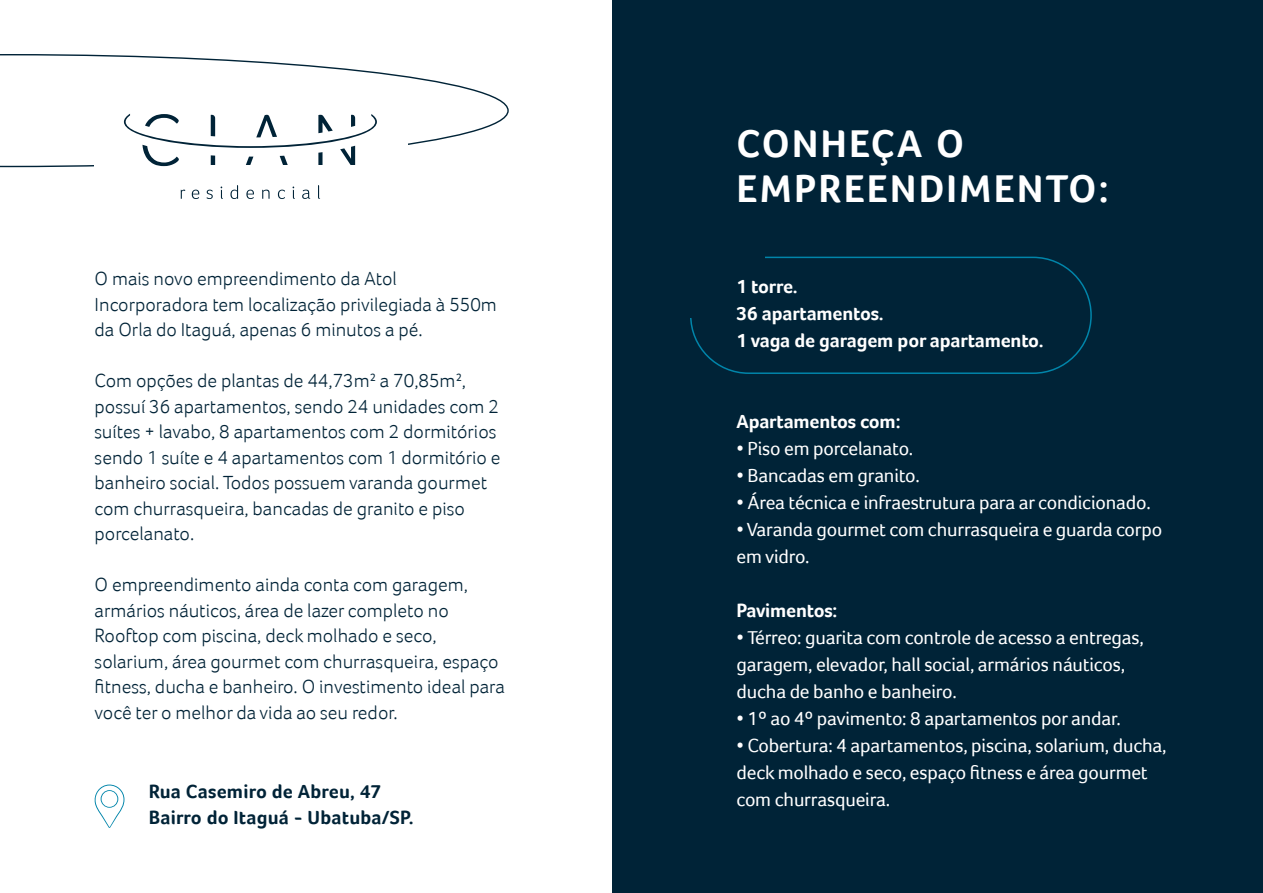
<style>
.page{position:relative;width:1263px;height:893px;background:#fff}
.page>*{position:absolute;margin:0;border:0;box-sizing:border-box;transform-origin:0 0}
.t1{font:700 39.75px/45px "Foco";letter-spacing:.06em;color:#fff}
.t2{font:300 19.5px/25.5px "Foco";color:#002337}
.t3{font:19.5px/27px "Foco";letter-spacing:-.01em;color:#fff}
.t4{font:700 19.5px/27px "Foco";letter-spacing:-.01em;color:#fff}
.t5{font:700 19.5px/25.5px "Foco";letter-spacing:.01em;color:#002337}
</style>
<div class="page">
<div style="left:612px;top:0;width:651px;height:893px;background:#002337"></div>
<div style="left:690px;top:257px;width:402px;height:117px;border:2px solid #0085aa;border-radius:58px"></div>
<div style="left:682px;top:252px;width:83px;height:66px;background:#002337"></div>
<svg style="left:0;top:54px;width:509px;height:113px"></svg>
<div style="left:95px;top:102px;width:313px;height:115px;background:#fff"></div>
<svg style="left:94px;top:784px;width:30px;height:44px"></svg>
<svg style="left:181px;top:190px;width:4px;height:9px"></svg>
<svg style="left:192px;top:190px;width:7px;height:9px"></svg>
<svg style="left:207px;top:190px;width:6px;height:9px"></svg>
<svg style="left:221px;top:187px;width:2px;height:12px"></svg>
<svg style="left:230px;top:185px;width:8px;height:14px"></svg>
<svg style="left:246px;top:190px;width:8px;height:9px"></svg>
<svg style="left:262px;top:190px;width:8px;height:9px"></svg>
<svg style="left:278px;top:190px;width:7px;height:9px"></svg>
<svg style="left:293px;top:187px;width:2px;height:12px"></svg>
<svg style="left:302px;top:190px;width:8px;height:9px"></svg>
<svg style="left:318px;top:185px;width:2px;height:14px"></svg>
<svg style="left:124px;top:114px;width:253px;height:52px"></svg>
<p class="t2" style="left:95px;top:266px;width:404px">O mais novo empreendimento da Atol<br>Incorporadora tem localização privilegiada à 550m da Orla do Itaguá, apenas 6 minutos a pé.</p>
<p class="t2" style="left:95px;top:368px;width:407px">Com opções de plantas de 44,73m² a 70,85m², possuí 36 apartamentos, sendo 24 unidades com 2 suítes + lavabo, 8 apartamentos com 2 dormitórios sendo 1 suíte e 4 apartamentos com 1 dormitório e banheiro social. Todos possuem varanda gourmet com churrasqueira, bancadas de granito e piso porcelanato.</p>
<p class="t2" style="left:95px;top:572px;width:412px">O empreendimento ainda conta com garagem, armários náuticos, área de lazer completo no Rooftop com piscina, deck molhado e seco, solarium, área gourmet com churrasqueira, espaço fitness, ducha e banheiro. O investimento ideal para você ter o melhor da vida ao seu redor.</p>
<p class="t5" style="left:149px;top:779px;width:266px">Rua Casemiro de Abreu, 47<br>Bairro do Itaguá - Ubatuba/SP.</p>
<h1 class="t1" style="left:736px;top:121px;width:373px">CONHEÇA O<br>EMPREENDIMENTO:</h1>
<p class="t4" style="left:736px;top:273px;width:309px">1 torre.<br>36 apartamentos.<br>1 vaga de garagem por apartamento.</p>
<p class="t4" style="left:736px;top:408px;width:165px">Apartamentos com:</p>
<p class="t3" style="left:736px;top:435px;width:178px">• Piso em porcelanato.</p>
<p class="t3" style="left:736px;top:462px;width:185px">• Bancadas em granito.</p>
<p class="t3" style="left:736px;top:489px;width:416px">• Área técnica e infraestrutura para ar condicionado.</p>
<p class="t3" style="left:736px;top:516px;width:427px">• Varanda gourmet com churrasqueira e guarda corpo em vidro.</p>
<p class="t4" style="left:736px;top:597px;width:102px">Pavimentos:</p>
<p class="t3" style="left:736px;top:624px;width:409px">• Térreo: guarita com controle de acesso a entregas, garagem, elevador, hall social, armários náuticos, ducha de banho e banheiro.</p>
<p class="t3" style="left:736px;top:705px;width:386px">• 1º ao 4º pavimento: 8 apartamentos por andar.</p>
<p class="t3" style="left:736px;top:732px;width:432px">• Cobertura: 4 apartamentos, piscina, solarium, ducha, deck molhado e seco, espaço fitness e área gourmet com churrasqueira.</p>
</div>
